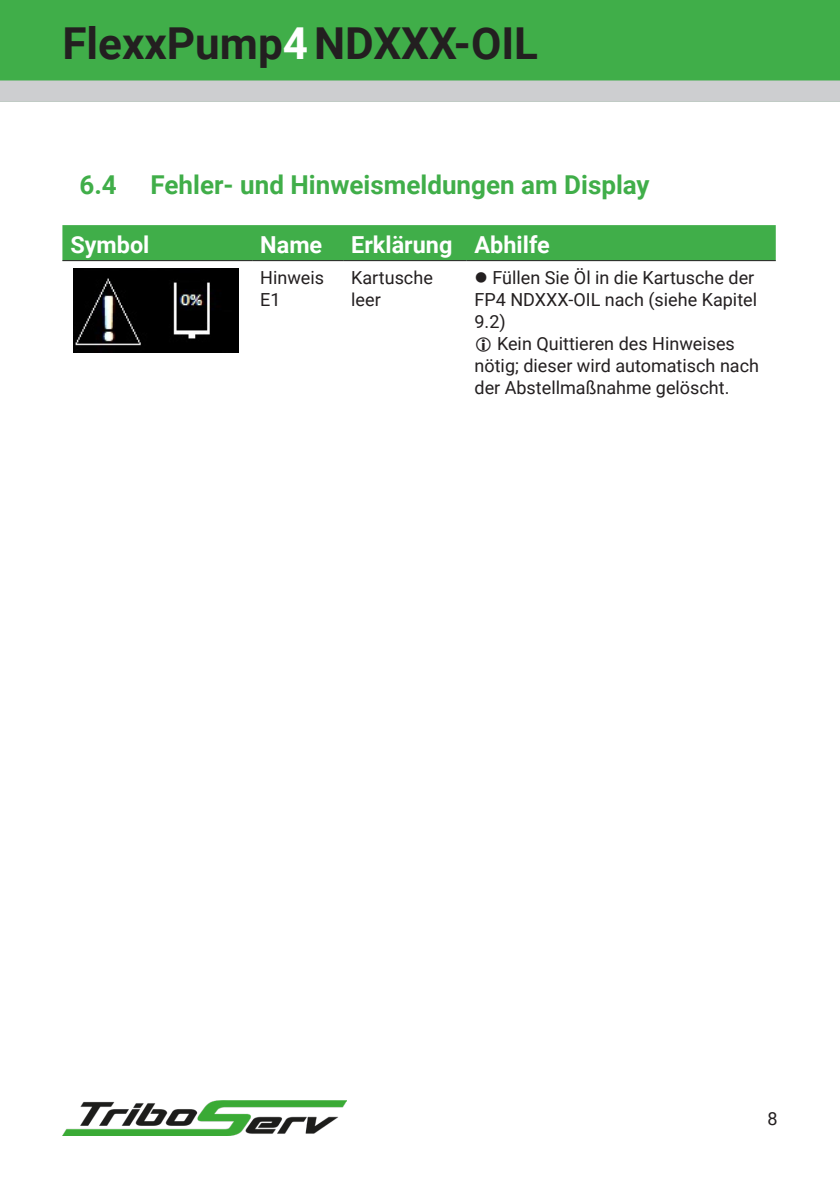
<style>
.page{position:relative;width:840px;height:1191px;background:#fff}
.page>*{position:absolute;margin:0;border:0;box-sizing:border-box;transform-origin:0 0}
.t1{font:700 44px "Roboto";color:#231f20}
.Headline2-0{font:700 26px "Roboto";color:#40ae49}
.Überschrift_Tabelle{font:700 23.4px "Roboto";color:#fff}
.fliesstext_blocksatz{font:18px/22px "Roboto";color:#231f20}
.s1{color:#fff}
</style>
<div class="page">
<img style="left:62px;top:1100px;width:284px;height:35px">
<div style="left:0;top:0;width:839px;height:80px;background:#40ae49"></div>
<svg style="left:0;top:80px;width:839px;height:22px;background:#c9cdcc"></svg>
<div style="left:62px;top:225px;width:713px;height:35px;background:#40ae49"></div>
<hr style="left:62px;top:260px;width:190px;height:1px;background:#231f20">
<hr style="left:252px;top:260px;width:91px;height:1px;background:#231f20">
<hr style="left:343px;top:260px;width:123px;height:1px;background:#231f20">
<hr style="left:466px;top:260px;width:309px;height:1px;background:#231f20">
<img style="left:74px;top:268px;width:164px;height:84px">
<h1 class="t1" style="left:62px;top:12px;width:477px">FlexxPump<span class="s1">4</span>NDXXX-OIL</h1>
<p class="Headline2-0" style="left:79px;top:166px;width:39px">6.4</p>
<p class="Headline2-0" style="left:150px;top:166px;width:500px">Fehler- und Hinweismeldungen am Display</p>
<p class="Überschrift_Tabelle" style="left:70px;top:228px;width:80px">Symbol</p>
<p class="Überschrift_Tabelle" style="left:260px;top:228px;width:63px">Name</p>
<p class="Überschrift_Tabelle" style="left:351px;top:228px;width:103px">Erklärung</p>
<p class="Überschrift_Tabelle" style="left:474px;top:228px;width:77px">Abhilfe</p>
<p class="fliesstext_blocksatz" style="left:260px;top:265px;width:65px">Hinweis<br>E1</p>
<p class="fliesstext_blocksatz" style="left:351px;top:265px;width:83px">Kartusche leer</p>
<p class="fliesstext_blocksatz" style="left:474px;top:266px;width:284px">● Füllen Sie Öl in die Kartusche der<br>FP4 NDXXX-OIL nach (siehe Kapitel<br>9.2)</p>
<p class="fliesstext_blocksatz" style="left:474px;top:332px;width:286px;text-indent:22px">Kein Quittieren des Hinweises nötig; dieser wird automatisch nach der Abstellmaßnahme gelöscht.</p>
<p class="fliesstext_blocksatz" style="left:767px;top:1107px;width:12px">8</p>
</div>
